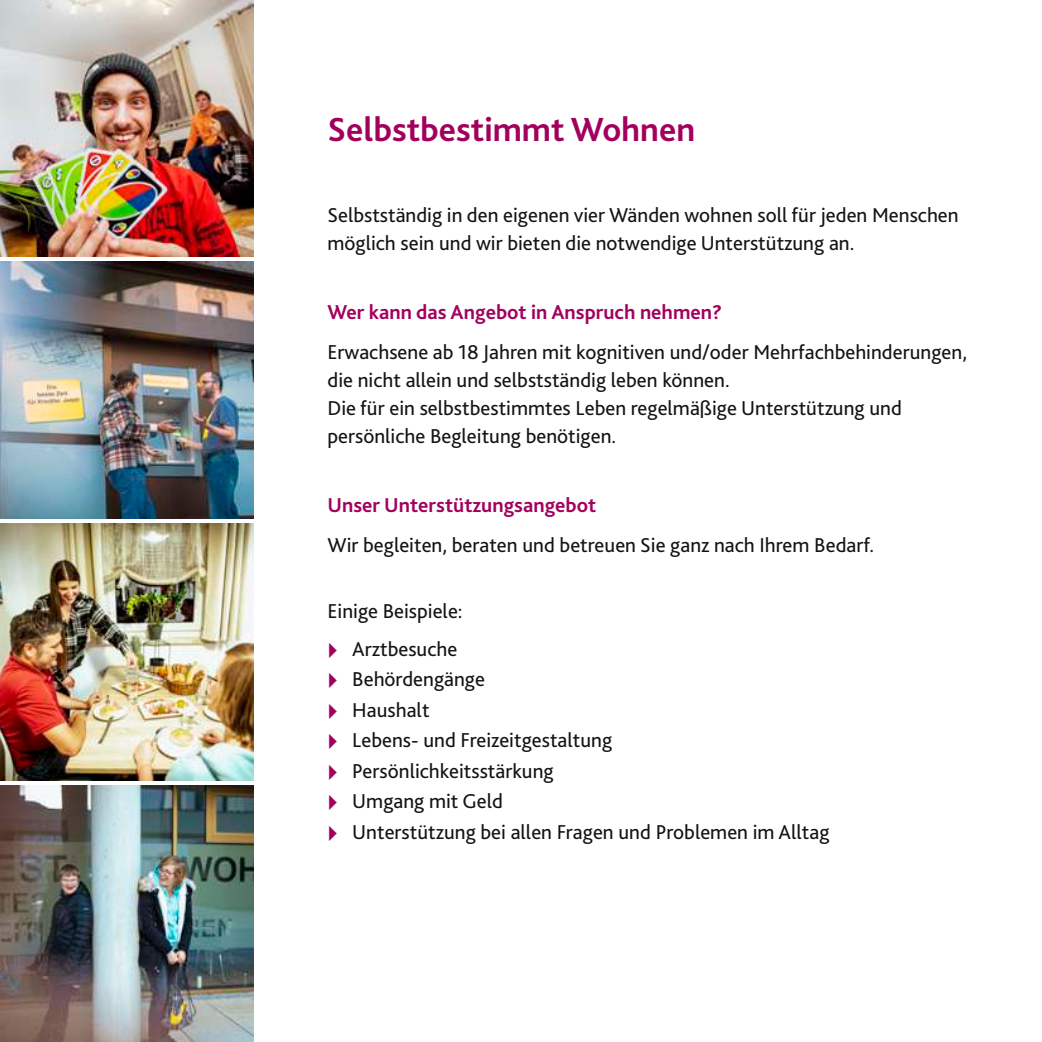
<style>
.page{position:relative;width:1042px;height:1042px;background:#fff}
.page>*{position:absolute;margin:0;border:0;box-sizing:border-box;transform-origin:0 0}
.t1{font:700 35px "Bliss 2";color:#a3005e}
.t2{font:21px/30.4px "Bliss 2";color:#131413}
.t3{font:700 21px "Bliss 2";color:#a3005e}
</style>
<div class="page">
<img style="left:0;top:0;width:253px;height:257px">
<img style="left:0;top:262px;width:253px;height:256px">
<img style="left:0;top:523px;width:253px;height:257px">
<img style="left:0;top:785px;width:253px;height:257px">
<h1 class="t1" style="left:327px;top:107px;width:369px">Selbstbestimmt Wohnen</h1>
<p class="t2" style="left:327px;top:201px;width:633px;line-height:28px">Selbstständig in den eigenen vier Wänden wohnen soll für jeden Menschen möglich sein und wir bieten die notwendige Unterstützung an.</p>
<p class="t3" style="left:327px;top:299px;width:396px">Wer kann das Angebot in Anspruch nehmen?</p>
<p class="t2" style="left:327px;top:338px;width:641px;line-height:28px">Erwachsene ab 18 Jahren mit kognitiven und/oder Mehrfachbehinderungen, die nicht allein und selbstständig leben können.<br>Die für ein selbstbestimmtes Leben regelmäßige Unterstützung und persönliche Begleitung benötigen.</p>
<p class="t3" style="left:327px;top:491px;width:270px">Unser Unterstützungsangebot</p>
<p class="t2" style="left:327px;top:529px;width:548px">Wir begleiten, beraten und betreuen Sie ganz nach Ihrem Bedarf.</p>
<p class="t2" style="left:327px;top:591px;width:137px;line-height:38px;text-align:right">Einige Beispiele:<br>Arztbesuche</p>
<p class="t2" style="left:352px;top:664px;width:479px">Behördengänge<br>Haushalt<br>Lebens- und Freizeitgestaltung<br>Persönlichkeitsstärkung<br>Umgang mit Geld<br>Unterstützung bei allen Fragen und Problemen im Alltag</p>
</div>
